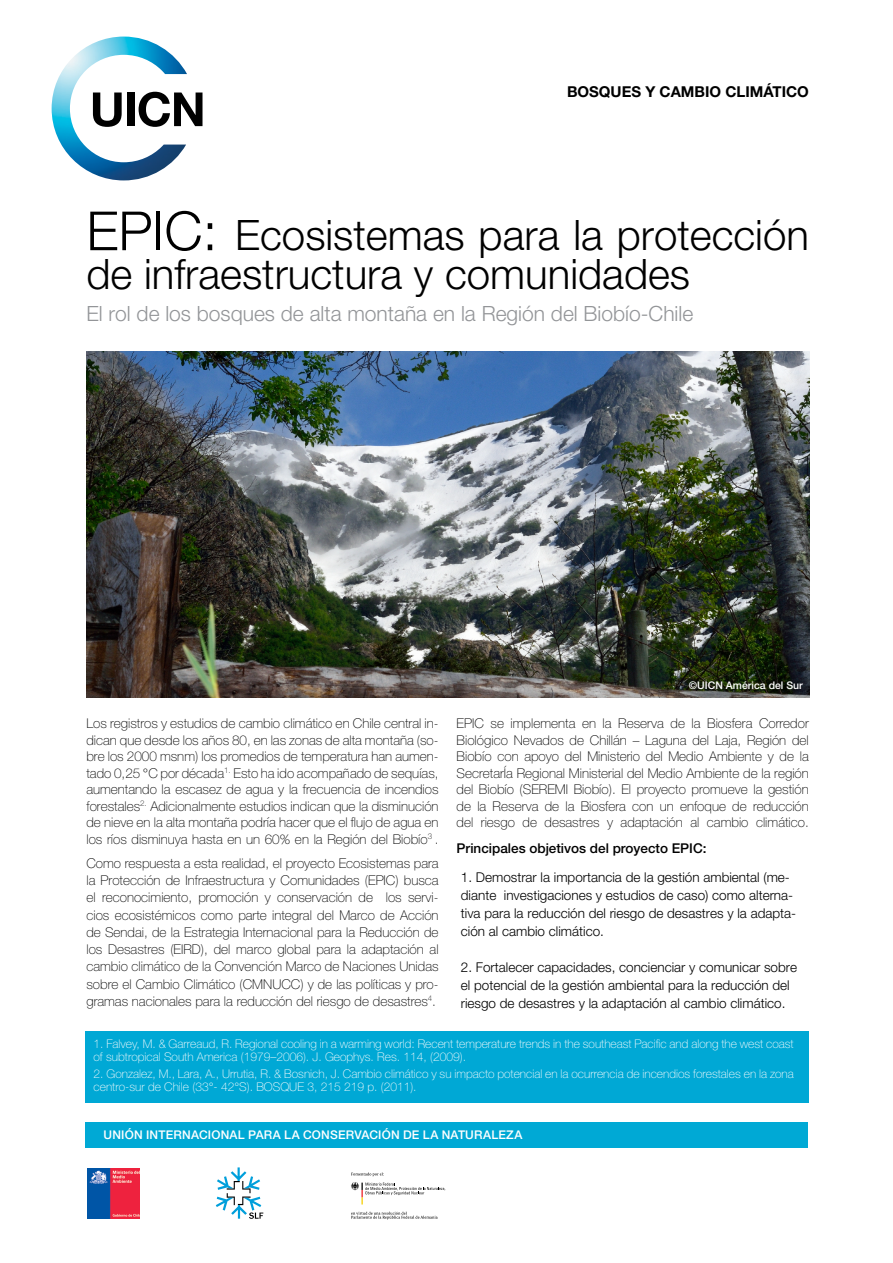
<style>
.page{position:relative;width:893px;height:1263px;background:#fff}
.page>*{position:absolute;margin:0;border:0;box-sizing:border-box;transform-origin:0 0}
.t1{font:300 42px/39px "Helvetica Neue LT Std";color:#000}
.t2{font:300 21px "Helvetica Neue LT Std";color:#939598}
.t3{font:700 15px "Helvetica Neue LT Std";color:#000}
.t4{font:100 13.5px/16.5px "Helvetica Neue LT Std";color:#000;text-align:justify}
.t5{font:300 13.5px/18px "Helvetica Neue LT Std";color:#000}
.t6{font:500 13.5px "Helvetica Neue LT Std";color:#000}
.t7{font:100 12px/13.5px "Helvetica Neue LT Std";color:#fff}
.t8{font:500 12px "Helvetica Neue LT Std";letter-spacing:.015em;color:#fff}
.t9{font:500 10.5px "Helvetica Neue LT Std";color:#fff}
.s1{font-size:54px}
</style>
<div class="page">
<div style="left:85px;top:1123px;width:723px;height:25px;background:#00a9d5"></div>
<img style="left:52px;top:37px;width:135px;height:143px">
<svg style="left:93px;top:93px;width:29px;height:34px"></svg>
<div style="left:127px;top:93px;width:7px;height:33px;background:#000"></div>
<svg style="left:139px;top:92px;width:63px;height:35px"></svg>
<img style="left:86px;top:351px;width:724px;height:346px">
<div style="left:86px;top:1032px;width:723px;height:71px;background:#00a8d5"></div>
<img style="left:88px;top:1168px;width:52px;height:50px">
<svg style="left:216px;top:1167px;width:47px;height:52px"></svg>
<svg style="left:351px;top:1182px;width:95px;height:22px"></svg>
<svg style="left:351px;top:1172px;width:33px;height:4px"></svg>
<svg style="left:351px;top:1212px;width:87px;height:7px"></svg>
<p class="t3" style="left:567px;top:82px;width:243px">BOSQUES Y CAMBIO CLIMÁTICO</p>
<h1 class="t1" style="left:86px;top:215px;width:724px"><span class="s1">EPIC:</span> Ecosistemas para la protección de infraestructura y comunidades</h1>
<h2 class="t2" style="left:86px;top:300px;width:608px">El rol de los bosques de alta montaña en la Región del Biobío-Chile</h2>
<p class="t9" style="left:689px;top:679px;width:116px">©UICN América del Sur</p>
<p class="t4" style="left:457px;top:715px;width:354px">EPIC se implementa en la Reserva de la Biosfera Corredor Biológico Nevados de Chillán – Laguna del Laja, Región del Biobío con apoyo del Ministerio del Medio Ambiente y de la SecretarÍa Regional Ministerial del Medio Ambiente de la región del Biobío (SEREMI Biobío). El proyecto promueve la gestión de la Reserva de la Biosfera con un enfoque de reducción del riesgo de desastres y adaptación al cambio climático.</p>
<p class="t6" style="left:457px;top:840px;width:251px">Principales objetivos del proyecto EPIC:</p>
<p class="t5" style="left:461px;top:868px;width:337px">1. Demostrar la importancia de la gestión ambiental (me&shy;diante investigaciones y estudios de caso) como alterna&shy;tiva para la reducción del riesgo de desastres y la adapta&shy;ción al cambio climático.</p>
<p class="t5" style="left:461px;top:958px;width:338px">2. Fortalecer capacidades, concienciar y comunicar sobre el potencial de la gestión ambiental para la reducción del riesgo de desastres y la adaptación al cambio climático.</p>
<p class="t7" style="left:94px;top:1037px;width:702px">1. Falvey, M. &amp; Garreaud, R. Regional cooling in a warming world: Recent temperature trends in the southeast Pacific and along the west coast of subtropical South America (1979–2006). J. Geophys. Res. 114, (2009).</p>
<p class="t7" style="left:94px;top:1067px;width:702px">2. Gonzalez, M., Lara, A., Urrutia, R. &amp; Bosnich, J. Cambio climático y su impacto potencial en la ocurrencia de incendios forestales en la zona centro-sur de Chile (33°- 42°S). BOSQUE 3, 215 219 p. (2011).</p>
<p class="t4" style="left:86px;top:715px;width:354px">Los registros y estudios de cambio climático en Chile central in&shy;dican que desde los años 80, en las zonas de alta montaña (so&shy;bre los 2000 msnm) los promedios de temperatura han aumen&shy;tado 0,25 °C por década<sup>1.</sup> Esto ha ido acompañado de sequías, aumentando la escasez de agua y la frecuencia de incendios forestales<sup>2.</sup> Adicionalmente estudios indican que la disminución de nieve en la alta montaña podría hacer que el flujo de agua en los ríos disminuya hasta en un 60% en la Región del Biobío<sup>3</sup> .</p>
<p class="t4" style="left:86px;top:854px;width:354px;line-height:17.2px">Como respuesta a esta realidad, el proyecto Ecosistemas para la Protección de Infraestructura y Comunidades (EPIC) busca el reconocimiento, promoción y conservación de los servi&shy;cios ecosistémicos como parte integral del Marco de Acción de Sendai, de la Estrategia Internacional para la Reducción de los Desastres (EIRD), del marco global para la adaptación al cambio climático de la Convención Marco de Naciones Unidas sobre el Cambio Climático (CMNUCC) y de las políticas y pro&shy;gramas nacionales para la reducción del riesgo de desastres<sup>4</sup>.</p>
<p class="t8" style="left:103px;top:1127px;width:420px">UNIÓN INTERNACIONAL PARA LA CONSERVACIÓN DE LA NATURALEZA</p>
</div>
